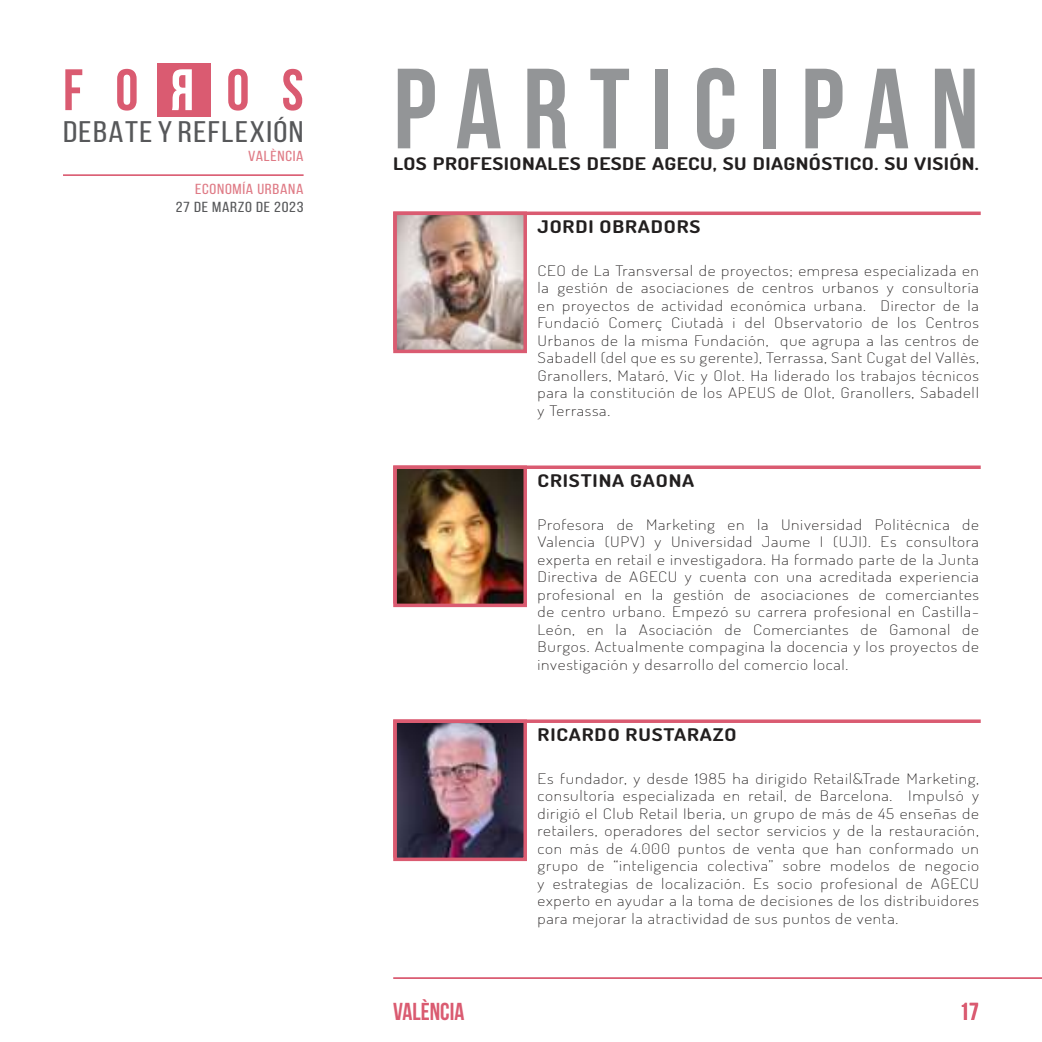
<style>
.page{position:relative;width:1042px;height:1042px;background:#fff}
.page>*{position:absolute;margin:0;border:0;box-sizing:border-box;transform-origin:0 0}
.t1{font:700 113.75px "Bebas Neue";letter-spacing:.185em;color:#939597}
.t2{font:29.75px "Bebas Neue";letter-spacing:.04em;color:#57585a;scale:1.2 1}
.t3{font:700 24.5px "Bebas Neue";color:#da5b71}
.t4{font:700 17.5px "Dosis";letter-spacing:.02em;color:#221f1f;scale:1.2 1}
.t5{font:700 17.5px "Dosis";letter-spacing:.04em;color:#221f1f;scale:1.2 1}
.t6{font:200 14.53px/17.5px "Dosis";letter-spacing:.04em;color:#221f1f;text-align:justify;scale:1.2 1}
.t7{font:14.53px "Bebas Neue";letter-spacing:.04em;color:#df7b86;scale:1.2 1}
.t8{font:14.53px "Bebas Neue";letter-spacing:.04em;color:#57585a;scale:1.2 1}
</style>
<div class="page">
<div style="left:157px;top:63px;width:53px;height:53px;background:#da5b71"></div>
<svg style="left:65px;top:69px;width:17px;height:41px"></svg>
<svg style="left:117px;top:69px;width:20px;height:42px"></svg>
<svg style="left:172px;top:69px;width:20px;height:41px"></svg>
<svg style="left:228px;top:69px;width:20px;height:42px"></svg>
<svg style="left:283px;top:69px;width:19px;height:42px"></svg>
<hr style="left:63px;top:174px;width:241px;height:2px;background:#da5b71">
<hr style="left:393px;top:977px;width:649px;height:2px;background:#da5b71">
<svg style="left:393px;top:211px;width:588px;height:142px"></svg>
<svg style="left:393px;top:465px;width:588px;height:142px"></svg>
<svg style="left:393px;top:719px;width:588px;height:142px"></svg>
<h2 class="t2" style="left:63px;top:114px;width:202px">DEBATE Y REFLEXIÓN</h2>
<p class="t7" style="left:248px;top:148px;width:48px">VALÈNCIA</p>
<p class="t7" style="left:195px;top:180px;width:92px">ECONOMÍA URBANA</p>
<p class="t8" style="left:176px;top:198px;width:108px">27 DE MARZO DE 2023</p>
<h1 class="t1" style="left:393px;top:43px;width:587px">PARTICIPAN</h1>
<p class="t4" style="left:393px;top:153px;width:490px">LOS PROFESIONALES DESDE AGECU, SU DIAGNÓSTICO. SU VISIÓN.</p>
<p class="t5" style="left:537px;top:216px;width:137px">JORDI OBRADORS</p>
<p class="t6" style="left:537px;top:262px;width:369px">CEO de La Transversal de proyectos; empresa especializada en la gestión de asociaciones de centros urbanos y consultoría en proyectos de actividad económica urbana. Director de la Fundació Comerç Ciutadà i del Observatorio de los Centros Urbanos de la misma Fundación, que agrupa a las centros de Sabadell (del que es su gerente), Terrassa, Sant Cugat del Vallès, Granollers, Mataró, Vic y Olot. Ha liderado los trabajos técnicos para la constitución de los APEUS de Olot, Granollers, Sabadell y Terrassa.</p>
<p class="t5" style="left:537px;top:470px;width:132px">CRISTINA GAONA</p>
<p class="t6" style="left:537px;top:516px;width:369px">Profesora de Marketing en la Universidad Politécnica de Valencia (UPV) y Universidad Jaume I (UJI). Es consultora experta en retail e investigadora. Ha formado parte de la Junta Directiva de AGECU y cuenta con una acreditada experiencia profesional en la gestión de asociaciones de comerciantes de centro urbano. Empezó su carrera profesional en Castilla-León, en la Asociación de Comerciantes de Gamonal de Burgos. Actualmente compagina la docencia y los proyectos de investigación y desarrollo del comercio local.</p>
<p class="t5" style="left:537px;top:724px;width:167px">RICARDO RUSTARAZO</p>
<p class="t6" style="left:537px;top:770px;width:369px">Es fundador, y desde 1985 ha dirigido Retail&amp;Trade Marketing, consultoría especializada en retail, de Barcelona. Impulsó y dirigió el Club Retail Iberia, un grupo de más de 45 enseñas de retailers, operadores del sector servicios y de la restauración, con más de 4.000 puntos de venta que han conformado un grupo de “inteligencia colectiva” sobre modelos de negocio y estrategias de localización. Es socio profesional de AGECU experto en ayudar a la toma de decisiones de los distribuidores para mejorar la atractividad de sus puntos de venta.</p>
<h3 class="t3" style="left:393px;top:997px;width:73px">VALÈNCIA</h3>
<h3 class="t3" style="left:959px;top:997px;width:21px">17</h3>
</div>
